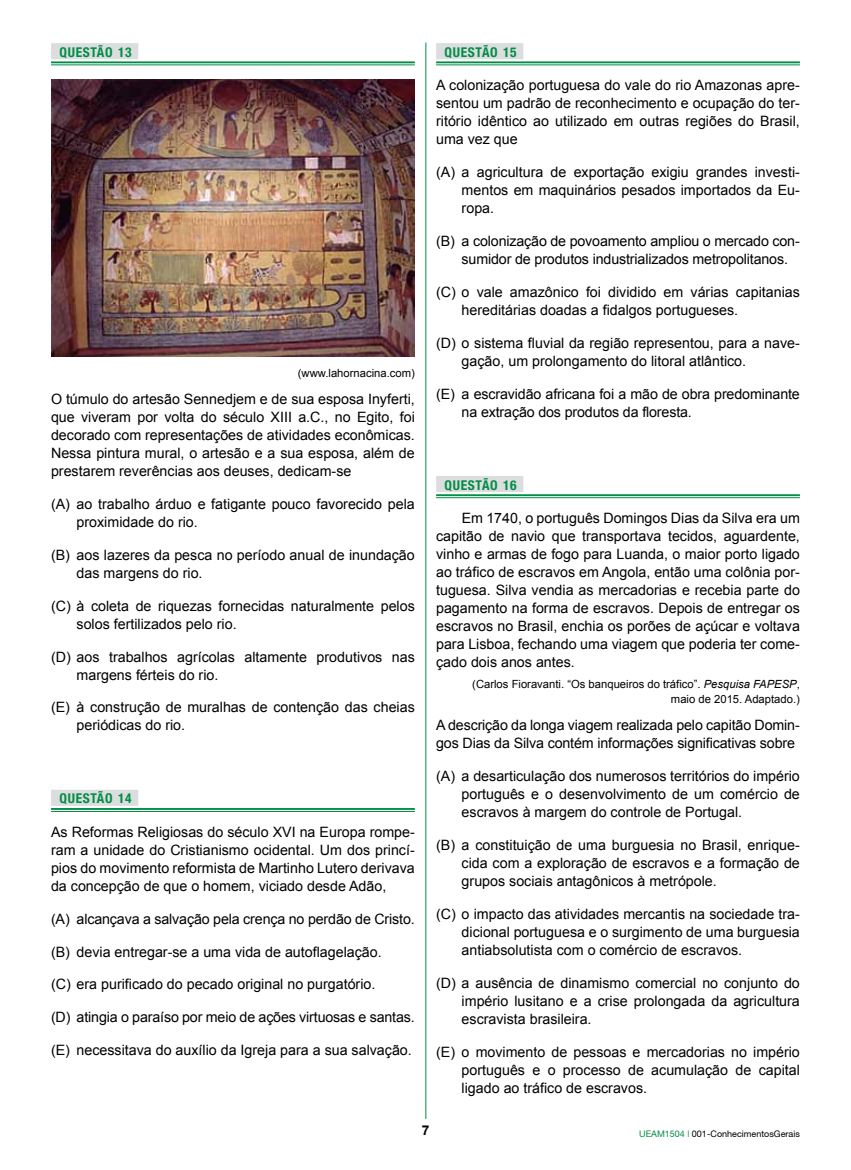
<style>
.page{position:relative;width:851px;height:1170px;background:#fff}
.page>*{position:absolute;margin:0;border:0;box-sizing:border-box;transform-origin:0 0}
.t1{font:14.25px/18px "Arial";color:#000;text-align:justify}
.t2{font:700 condensed 13.5px "Helvetica Neue LT Std";letter-spacing:.05em;color:#008e47}
.t3{font:700 13.5px "Helvetica 55";color:#000}
.t4{font:11.25px/15px "Arial";color:#000;text-align:right}
.t5{font:9px "Helvetica 55 Roman";color:#000}
.s1{font-style:italic}
.s2{color:#008e47}
</style>
<div class="page">
<hr style="left:425px;top:43px;width:1px;height:1075px;background:#008e47">
<div style="left:436px;top:43px;width:87px;height:16px;background:#dcddde"></div>
<hr style="left:436px;top:61px;width:363px;height:2px;background:#008e47">
<hr style="left:436px;top:65px;width:363px;height:1px;background:#008e47">
<div style="left:436px;top:476px;width:87px;height:16px;background:#dcddde"></div>
<hr style="left:436px;top:494px;width:363px;height:2px;background:#008e47">
<hr style="left:436px;top:497px;width:363px;height:1px;background:#008e47">
<div style="left:51px;top:43px;width:87px;height:16px;background:#dcddde"></div>
<hr style="left:51px;top:61px;width:364px;height:2px;background:#008e47">
<hr style="left:51px;top:65px;width:364px;height:1px;background:#008e47">
<div style="left:51px;top:789px;width:87px;height:16px;background:#dcddde"></div>
<hr style="left:51px;top:808px;width:364px;height:1px;background:#008e47">
<hr style="left:51px;top:811px;width:364px;height:1px;background:#008e47">
<img style="left:52px;top:79px;width:362px;height:277px">
<p class="t2" style="left:60px;top:44px;width:74px">QUESTÃO 13</p>
<p class="t4" style="left:298px;top:366px;width:118px">(www.lahornacina.com)</p>
<p class="t1" style="left:51px;top:390px;width:365px">O túmulo do artesão Sennedjem e de sua esposa Inyferti, que viveram por volta do século XIII a.C., no Egito, foi decorado com representações de atividades econômicas.<br>Nessa pintura mural, o artesão e a sua esposa, além de prestarem reverências aos deuses, dedicam-se</p>
<p class="t1" style="left:77px;top:495px;width:340px;text-indent:-26px">(A) ao trabalho árduo e fatigante pouco favorecido pela proximidade do rio.</p>
<p class="t1" style="left:77px;top:546px;width:340px;text-indent:-26px">(B) aos lazeres da pesca no período anual de inundação das margens do rio.</p>
<p class="t1" style="left:77px;top:596px;width:340px;text-indent:-26px">(C) à coleta de riquezas fornecidas naturalmente pelos solos fertilizados pelo rio.</p>
<p class="t1" style="left:77px;top:647px;width:340px;text-indent:-26px">(D) aos trabalhos agrícolas altamente produtivos nas margens férteis do rio.</p>
<p class="t1" style="left:77px;top:698px;width:340px;text-indent:-26px">(E) à construção de muralhas de contenção das cheias periódicas do rio.</p>
<p class="t2" style="left:60px;top:790px;width:74px">QUESTÃO 14</p>
<p class="t1" style="left:51px;top:822px;width:365px">As Reformas Religiosas do século XVI na Europa rompe&shy;ram a unidade do Cristianismo ocidental. Um dos princí&shy;pios do movimento reformista de Martinho Lutero derivava da concepção de que o homem, viciado desde Adão,</p>
<p class="t1" style="left:51px;top:909px;width:365px">(A) alcançava a salvação pela crença no perdão de Cristo.</p>
<p class="t1" style="left:51px;top:942px;width:332px">(B) devia entregar-se a uma vida de autoflagelação.</p>
<p class="t1" style="left:51px;top:975px;width:326px">(C) era purificado do pecado original no purgatório.</p>
<p class="t1" style="left:51px;top:1008px;width:365px">(D) atingia o paraíso por meio de ações virtuosas e santas.</p>
<p class="t1" style="left:51px;top:1041px;width:362px">(E) necessitava do auxílio da Igreja para a sua salvação.</p>
<p class="t2" style="left:444px;top:44px;width:74px">QUESTÃO 15</p>
<p class="t1" style="left:436px;top:76px;width:365px">A colonização portuguesa do vale do rio Amazonas apre&shy;sentou um padrão de reconhecimento e ocupação do ter&shy;ritório idêntico ao utilizado em outras regiões do Brasil, uma vez que</p>
<p class="t1" style="left:461px;top:163px;width:340px;text-indent:-26px">(A) a agricultura de exportação exigiu grandes investi&shy;mentos em maquinários pesados importados da Eu&shy;ropa.</p>
<p class="t1" style="left:461px;top:232px;width:339px;text-indent:-26px">(B) a colonização de povoamento ampliou o mercado con&shy;sumidor de produtos industrializados metropolitanos.</p>
<p class="t1" style="left:461px;top:283px;width:339px;text-indent:-26px">(C) o vale amazônico foi dividido em várias capitanias hereditárias doadas a fidalgos portugueses.</p>
<p class="t1" style="left:461px;top:334px;width:340px;text-indent:-26px">(D) o sistema fluvial da região representou, para a nave&shy;gação, um prolongamento do litoral atlântico.</p>
<p class="t1" style="left:461px;top:385px;width:339px;text-indent:-26px">(E) a escravidão africana foi a mão de obra predominante na extração dos produtos da floresta.</p>
<p class="t2" style="left:444px;top:476px;width:74px">QUESTÃO 16</p>
<p class="t1" style="left:436px;top:509px;width:365px;text-indent:26px">Em 1740, o português Domingos Dias da Silva era um capitão de navio que transportava tecidos, aguardente, vinho e armas de fogo para Luanda, o maior porto ligado ao tráfico de escravos em Angola, então uma colônia por&shy;tuguesa. Silva vendia as mercadorias e recebia parte do pagamento na forma de escravos. Depois de entregar os escravos no Brasil, enchia os porões de açúcar e voltava para Lisboa, fechando uma viagem que poderia ter come&shy;çado dois anos antes.</p>
<p class="t4" style="left:472px;top:677px;width:329px">(Carlos Fioravanti. “Os banqueiros do tráfico”. <span class="s1">Pesquisa FAPESP</span>, maio de 2015. Adaptado.)</p>
<p class="t1" style="left:436px;top:716px;width:365px">A descrição da longa viagem realizada pelo capitão Domin&shy;gos Dias da Silva contém informações significativas sobre</p>
<p class="t1" style="left:461px;top:767px;width:340px;text-indent:-26px">(A) a desarticulação dos numerosos territórios do império português e o desenvolvimento de um comércio de escravos à margem do controle de Portugal.</p>
<p class="t1" style="left:461px;top:835px;width:340px;text-indent:-26px">(B) a constituição de uma burguesia no Brasil, enrique&shy;cida com a exploração de escravos e a formação de grupos sociais antagônicos à metrópole.</p>
<p class="t1" style="left:461px;top:904px;width:340px;text-indent:-26px">(C) o impacto das atividades mercantis na sociedade tra&shy;dicional portuguesa e o surgimento de uma burguesia antiabsolutista com o comércio de escravos.</p>
<p class="t1" style="left:461px;top:973px;width:340px;text-indent:-26px">(D) a ausência de dinamismo comercial no conjunto do império lusitano e a crise prolongada da agricultura escravista brasileira.</p>
<p class="t1" style="left:461px;top:1042px;width:340px;text-indent:-26px">(E) o movimento de pessoas e mercadorias no império português e o processo de acumulação de capital ligado ao tráfico de escravos.</p>
<p class="t3" style="left:421px;top:1122px;width:9px">7</p>
<p class="t5" style="left:639px;top:1128px;width:162px"><span class="s2">UEAM1504 |</span> 001-ConhecimentosGerais</p>
</div>
